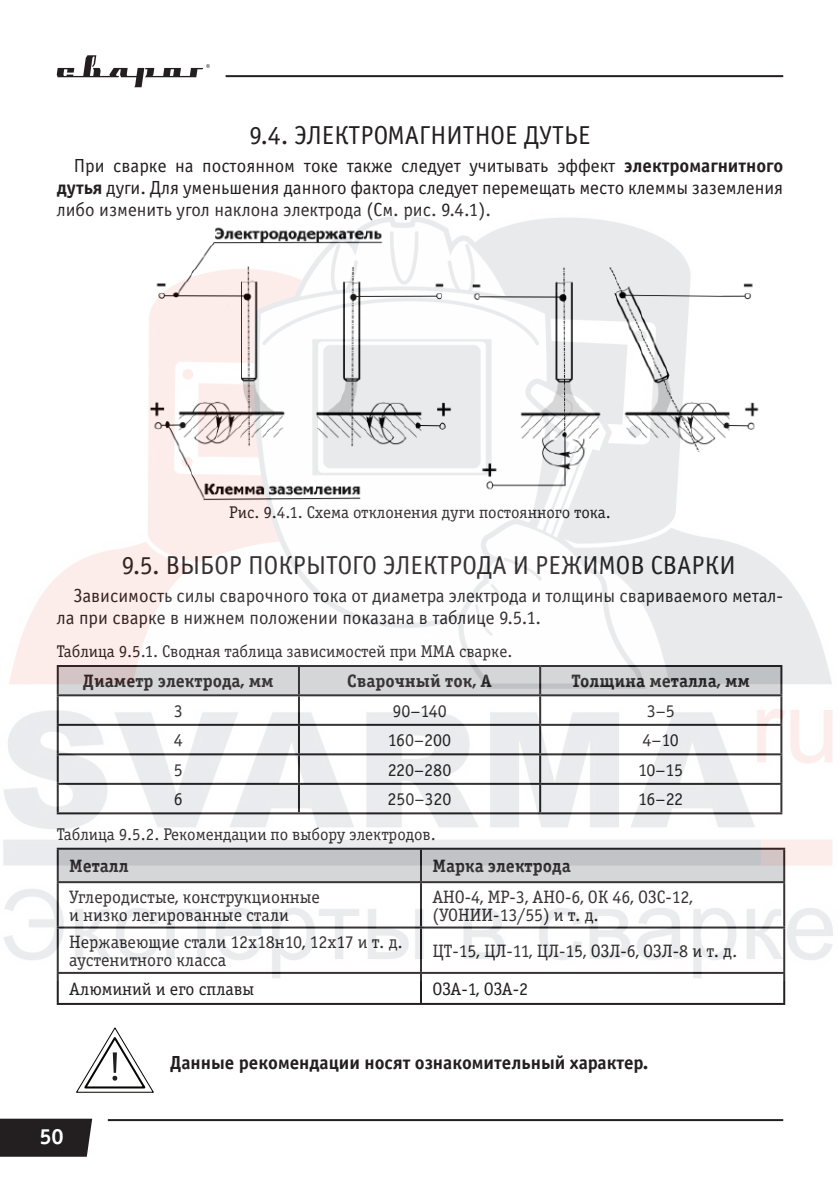
<style>
.page{position:relative;width:840px;height:1191px;background:#fff}
.page>*{position:absolute;margin:0;border:0;box-sizing:border-box;transform-origin:0 0}
.t1{font:26px "Officina Sans Book C";color:#231f20}
.t2{font:22px "Officina Serif Bold C";color:#fff}
.t3{font:19px/22px "Officina Sans Book C";color:#231f20;text-align:justify}
.t4{font:19px "Officina Sans Bold C";color:#231f20}
.t5{font:18px/18px "Officina Serif Book C";color:#231f20}
.t6{font:18px "Officina Serif Bold C";color:#231f20}
.t7{font:17px "Officina Serif Book C";color:#231f20}
.s1{font-family:"Officina Sans Bold C"}
</style>
<div class="page">
<div style="left:0;top:1118px;width:92px;height:38px;background:#231f20"></div>
<hr style="left:108px;top:1119px;width:674px;height:2px;background:#231f20">
<hr style="left:225px;top:75px;width:557px;height:2px;background:#231f20">
<svg style="left:57px;top:55px;width:153px;height:32px"></svg>
<hr style="left:57px;top:974px;width:2px;height:29px;background:#231f20">
<hr style="left:420px;top:974px;width:2px;height:29px;background:#231f20">
<hr style="left:782px;top:974px;width:2px;height:29px;background:#231f20">
<hr style="left:57px;top:1003px;width:364px;height:2px;background:#231f20">
<hr style="left:421px;top:1003px;width:363px;height:2px;background:#231f20">
<svg style="left:76px;top:1027px;width:77px;height:65px"></svg>
<img style="left:3px;top:216px;width:830px;height:764px">
<h1 class="t1" style="left:249px;top:121px;width:343px">9.4. ЭЛЕКТРОМАГНИТНОЕ ДУТЬЕ</h1>
<p class="t3" style="left:57px;top:155px;width:727px;text-indent:17px">При сварке на постоянном токе также следует учитывать эффект <span class="s1">электромагнитного дутья</span> дуги. Для уменьшения данного фактора следует перемещать место клеммы заземления либо изменить угол наклона электрода (См. рис. 9.4.1).</p>
<p class="t7" style="left:229px;top:502px;width:383px">Рис. 9.4.1. Схема отклонения дуги постоянного тока.</p>
<h1 class="t1" style="left:121px;top:551px;width:615px">9.5. ВЫБОР ПОКРЫТОГО ЭЛЕКТРОДА И РЕЖИМОВ СВАРКИ</h1>
<p class="t3" style="left:57px;top:584px;width:727px;text-indent:17px">Зависимость силы сварочного тока от диаметра электрода и толщины свариваемого метал&shy;ла при сварке в нижнем положении показана в таблице 9.5.1.</p>
<p class="t7" style="left:57px;top:642px;width:457px">Таблица 9.5.1. Сводная таблица зависимостей при ММА сварке.</p>
<p class="t6" style="left:83px;top:671px;width:192px">Диаметр электрода, мм</p>
<p class="t6" style="left:347px;top:671px;width:146px">Сварочный ток, А</p>
<p class="t6" style="left:571px;top:671px;width:180px">Толщина металла, мм</p>
<p class="t5" style="left:174px;top:702px;width:10px">3</p>
<p class="t5" style="left:392px;top:702px;width:56px">90–140</p>
<p class="t5" style="left:646px;top:702px;width:30px">3–5</p>
<p class="t5" style="left:174px;top:731px;width:10px">4</p>
<p class="t5" style="left:387px;top:731px;width:65px">160–200</p>
<p class="t5" style="left:642px;top:731px;width:38px">4–10</p>
<p class="t5" style="left:174px;top:761px;width:10px">5</p>
<p class="t5" style="left:387px;top:761px;width:65px">220–280</p>
<p class="t5" style="left:638px;top:761px;width:46px">10–15</p>
<p class="t5" style="left:174px;top:790px;width:10px">6</p>
<p class="t5" style="left:387px;top:790px;width:66px">250–320</p>
<p class="t5" style="left:638px;top:790px;width:46px">16–22</p>
<p class="t7" style="left:57px;top:824px;width:380px">Таблица 9.5.2. Рекомендации по выбору электродов.</p>
<p class="t6" style="left:69px;top:856px;width:61px">Металл</p>
<p class="t6" style="left:432px;top:856px;width:140px">Марка электрода</p>
<p class="t5" style="left:69px;top:888px;width:252px">Углеродистые, конструкционные и низко легированные стали</p>
<p class="t5" style="left:432px;top:888px;width:262px">АНО-4, МР-3, АНО-6, ОК 46, ОЗС-12, (УОНИИ-13/55) и т. д.</p>
<p class="t5" style="left:69px;top:933px;width:335px">Нержавеющие стали 12х18н10, 12х17 и т. д. аустенитного класса</p>
<p class="t5" style="left:432px;top:942px;width:306px">ЦТ-15, ЦЛ-11, ЦЛ-15, ОЗЛ-6, ОЗЛ-8 и т. д.</p>
<p class="t5" style="left:69px;top:980px;width:186px">Алюминий и его сплавы</p>
<p class="t5" style="left:432px;top:980px;width:97px">ОЗА-1, ОЗА-2</p>
<p class="t2" style="left:40px;top:1123px;width:26px">50</p>
<p class="t4" style="left:170px;top:1052px;width:479px">Данные рекомендации носят ознакомительный характер.</p>
</div>
